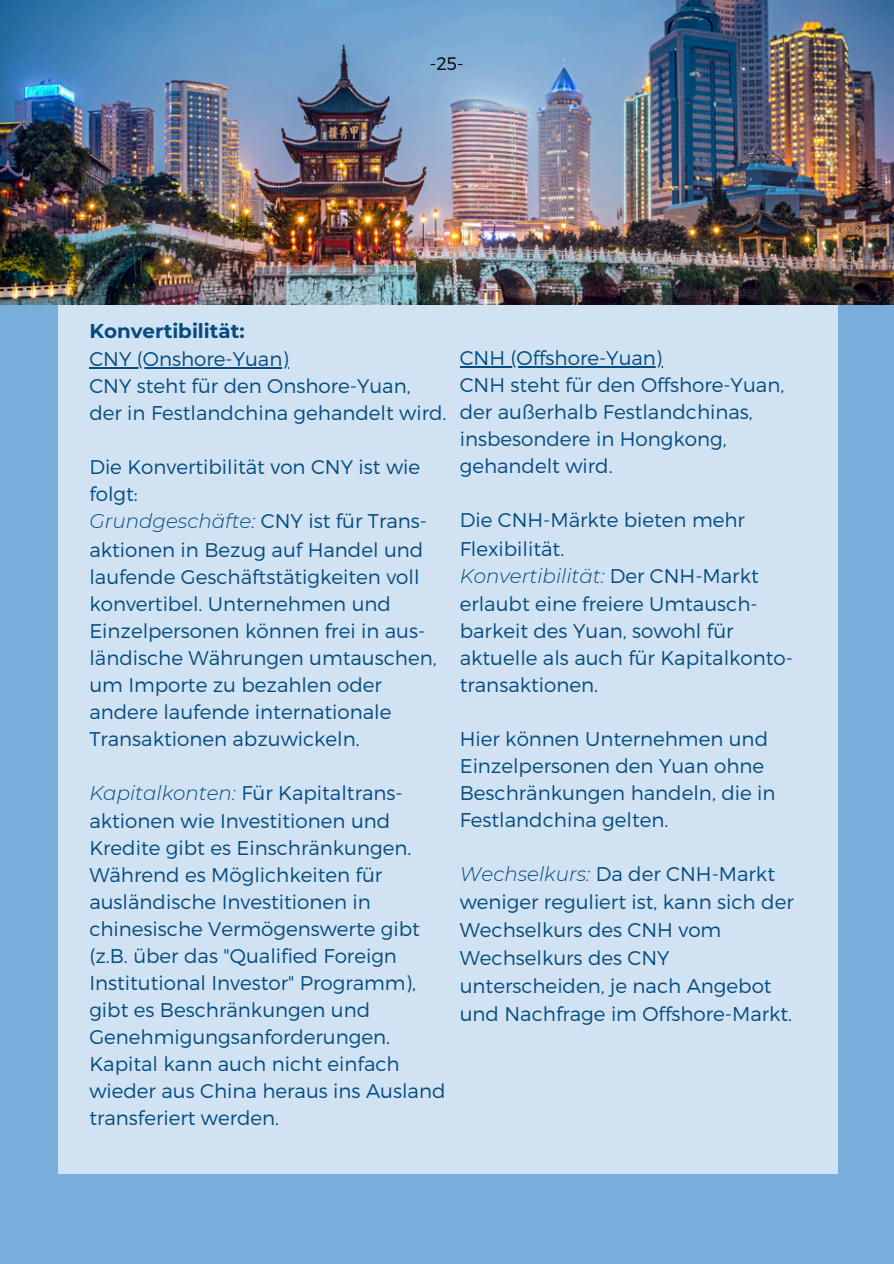
<style>
.page{position:relative;width:894px;height:1264px;background:#fff}
.page>*{position:absolute;margin:0;border:0;box-sizing:border-box;transform-origin:0 0}
.t1{font:300 19.8px/27px "Montserrat";color:#044b82}
.t2{font:700 19.8px "Montserrat";color:#044b82}
.t3{font:300 18px "Montserrat";color:#000}
.s1{font-style:italic}
</style>
<div class="page">
<div style="left:0;top:0;width:893px;height:1263px;background:#79aeda"></div>
<div style="left:58px;top:165px;width:779px;height:1008px;background:#d1e3f2"></div>
<hr style="left:89px;top:367px;width:199px;height:1px;background:#044b82">
<hr style="left:459px;top:366px;width:203px;height:1px;background:#044b82">
<img style="left:0;top:0;width:893px;height:305px">
<h1 class="t3" style="left:430px;top:52px;width:35px">-25-</h1>
<p class="t2" style="left:89px;top:319px;width:157px">Konvertibilität:</p>
<h1 class="t1" style="left:89px;top:345px;width:358px">CNY (Onshore-Yuan)<br>CNY steht für den Onshore-Yuan, der in Festlandchina gehandelt wird.</h1>
<h1 class="t1" style="left:89px;top:453px;width:332px">Die Konvertibilität von CNY ist wie folgt:</h1>
<h1 class="t1" style="left:89px;top:507px;width:349px"><span class="s1">Grundgeschäfte:</span> CNY ist für Trans&shy;aktionen in Bezug auf Handel und laufende Geschäftstätigkeiten voll konvertibel. Unternehmen und<br>Einzelpersonen können frei in aus&shy;ländische Währungen umtauschen, um Importe zu bezahlen oder andere laufende internationale<br>Transaktionen abzuwickeln.</h1>
<h1 class="t1" style="left:89px;top:778px;width:315px"><span class="s1">Kapitalkonten:</span> Für Kapitaltrans-</h1>
<h1 class="t1" style="left:89px;top:806px;width:357px">aktionen wie Investitionen und<br>Kredite gibt es Einschränkungen.<br>Während es Möglichkeiten für ausländische Investitionen in chinesische Vermögenswerte gibt (z.B. über das "Qualified Foreign<br>Institutional Investor" Programm), gibt es Beschränkungen und<br>Genehmigungsanforderungen.<br>Kapital kann auch nicht einfach wieder aus China heraus ins Ausland transferiert werden.</h1>
<h1 class="t1" style="left:459px;top:344px;width:326px">CNH (Offshore-Yuan)<br>CNH steht für den Offshore-Yuan, der außerhalb Festlandchinas, insbesondere in Hongkong, gehandelt wird.</h1>
<h1 class="t1" style="left:459px;top:505px;width:335px">Die CNH-Märkte bieten mehr<br>Flexibilität.<br><span class="s1">Konvertibilität:</span> Der CNH-Markt erlaubt eine freiere Umtausch&shy;barkeit des Yuan, sowohl für aktuelle als auch für Kapitalkonto&shy;transaktionen.</h1>
<h1 class="t1" style="left:459px;top:724px;width:317px">Hier können Unternehmen und<br>Einzelpersonen den Yuan ohne<br>Beschränkungen handeln, die in<br>Festlandchina gelten.</h1>
<h1 class="t1" style="left:459px;top:858px;width:335px;line-height:28.2px"><span class="s1">Wechselkurs:</span> Da der CNH-Markt weniger reguliert ist, kann sich der<br>Wechselkurs des CNH vom<br>Wechselkurs des CNY unterscheiden, je nach Angebot und Nachfrage im Offshore-Markt.</h1>
</div>
